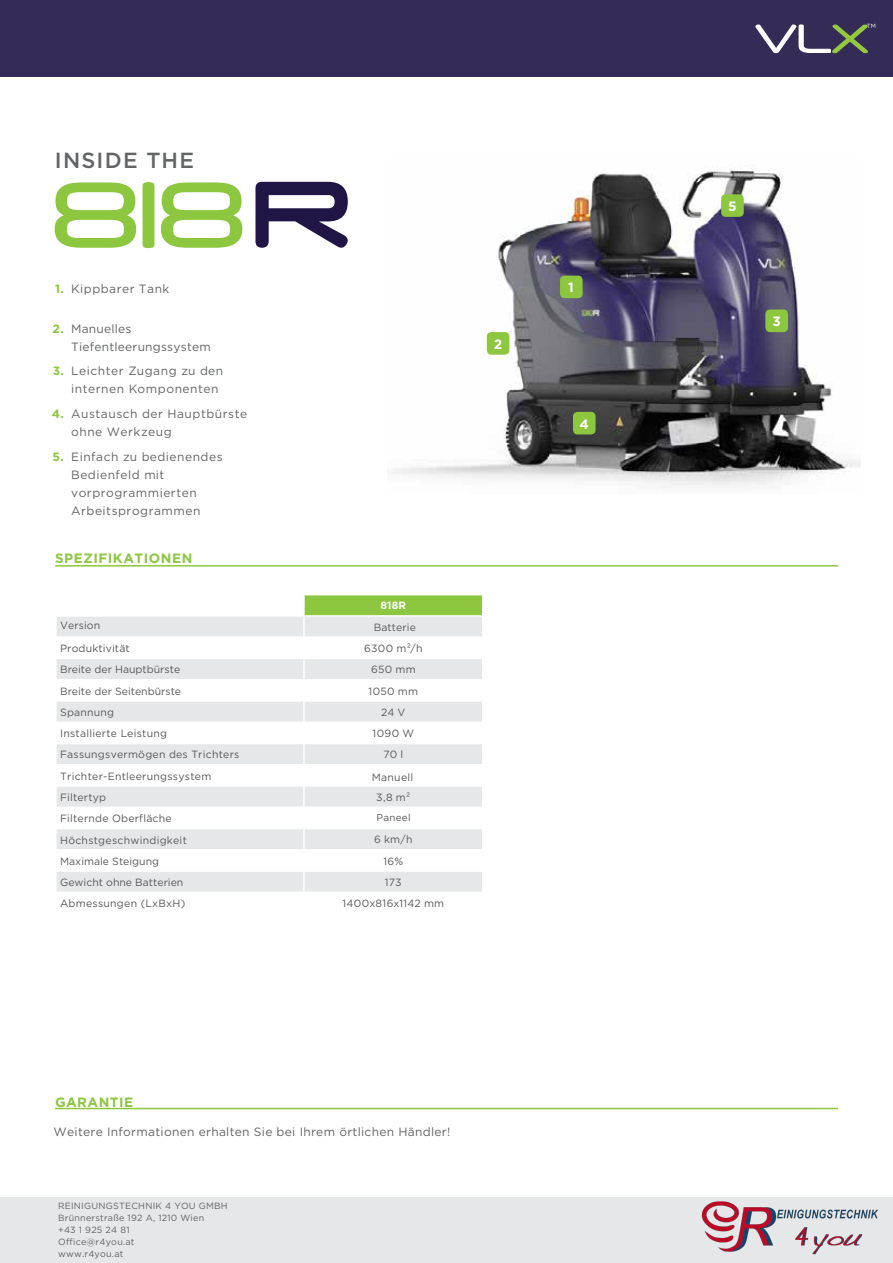
<style>
.page{position:relative;width:893px;height:1263px;background:#fff}
.page>*{position:absolute;margin:0;border:0;box-sizing:border-box;transform-origin:0 0}
.t1{font:225px "Fraulein";color:#201545}
.t2{font:90px "Neuropol";color:#8dc63f}
.t3{font:500 21.9px "Gotham";letter-spacing:.055em;color:#636466}
.t4{font:700 13.5px "Gotham";letter-spacing:.04em;color:#8dc63f}
.t5{font:700 13.5px "Gotham";color:#fff}
.t6{font:12px/18px "Gotham";letter-spacing:.045em;color:#636466}
.t7{font:12px "Gotham";letter-spacing:.025em;color:#646363}
.t8{font:12px/18px "Gotham";letter-spacing:.02em;color:#636466}
.t9{font:10.5px "Gotham";letter-spacing:.02em;color:#58595b}
.t10{font:10.5px "Gotham";color:#58595b}
.t11{font:700 10.5px "Gotham";color:#fff}
.t12{font:9.9px "Gotham";letter-spacing:.025em;color:#58595b}
.t13{font:9px/12px "Gotham";letter-spacing:.025em;color:#646363}
.t14{font:6px "Gotham";color:#fff}
.s1{font-weight:700;color:#8dc63f}
</style>
<div class="page">
<img style="left:393px;top:168px;width:467px;height:318px">
<div style="left:0;top:1198px;width:893px;height:65px;background:#e6e7e8"></div>
<hr style="left:55px;top:1108px;width:783px;height:1px;background:#8dc63f">
<div style="left:0;top:0;width:893px;height:76px;background:#342b56"></div>
<svg style="left:755px;top:24px;width:113px;height:29px"></svg>
<hr style="left:55px;top:565px;width:783px;height:2px;background:#8dc63f">
<div style="left:487px;top:332px;width:22px;height:23px;background:#8dc63f;border-radius:5px"></div>
<div style="left:765px;top:309px;width:23px;height:23px;background:#8dc63f;border-radius:5px"></div>
<div style="left:721px;top:194px;width:23px;height:23px;background:#8dc63f;border-radius:5px"></div>
<div style="left:573px;top:412px;width:23px;height:22px;background:#8dc63f;border-radius:5px"></div>
<div style="left:560px;top:276px;width:23px;height:22px;background:#8dc63f;border-radius:5px"></div>
<div style="left:304px;top:595px;width:179px;height:21px;background:#8dc63f"></div>
<svg style="left:57px;top:617px;width:425px;height:274px;fill:#e6e7e8"></svg>
<svg style="left:303px;top:617px;width:2px;height:19px"></svg>
<hr style="left:55px;top:636px;width:249px;height:2px;background:#fff">
<hr style="left:303px;top:638px;width:2px;height:20px;background:#fff">
<hr style="left:55px;top:658px;width:249px;height:1px;background:#fff">
<hr style="left:304px;top:658px;width:179px;height:1px;background:#fff">
<hr style="left:303px;top:659px;width:2px;height:20px;background:#fff">
<hr style="left:55px;top:679px;width:249px;height:1px;background:#fff">
<hr style="left:304px;top:679px;width:179px;height:1px;background:#fff">
<hr style="left:303px;top:680px;width:2px;height:20px;background:#fff">
<hr style="left:55px;top:700px;width:249px;height:2px;background:#fff">
<hr style="left:304px;top:700px;width:179px;height:2px;background:#fff">
<svg style="left:303px;top:702px;width:2px;height:19px"></svg>
<hr style="left:55px;top:721px;width:249px;height:2px;background:#fff">
<hr style="left:304px;top:721px;width:179px;height:2px;background:#fff">
<hr style="left:303px;top:723px;width:2px;height:20px;background:#fff">
<hr style="left:55px;top:743px;width:249px;height:1px;background:#fff">
<hr style="left:304px;top:743px;width:179px;height:1px;background:#fff">
<hr style="left:303px;top:744px;width:2px;height:20px;background:#fff">
<hr style="left:55px;top:764px;width:249px;height:1px;background:#fff">
<hr style="left:304px;top:764px;width:179px;height:1px;background:#fff">
<hr style="left:303px;top:765px;width:2px;height:20px;background:#fff">
<hr style="left:55px;top:785px;width:249px;height:2px;background:#fff">
<hr style="left:304px;top:785px;width:179px;height:2px;background:#fff">
<svg style="left:303px;top:787px;width:2px;height:19px"></svg>
<hr style="left:55px;top:806px;width:249px;height:2px;background:#fff">
<hr style="left:304px;top:806px;width:179px;height:2px;background:#fff">
<hr style="left:303px;top:808px;width:2px;height:20px;background:#fff">
<hr style="left:55px;top:828px;width:249px;height:1px;background:#fff">
<hr style="left:304px;top:828px;width:179px;height:1px;background:#fff">
<hr style="left:303px;top:829px;width:2px;height:20px;background:#fff">
<hr style="left:55px;top:849px;width:249px;height:1px;background:#fff">
<hr style="left:304px;top:849px;width:179px;height:1px;background:#fff">
<hr style="left:303px;top:850px;width:2px;height:20px;background:#fff">
<hr style="left:55px;top:870px;width:249px;height:2px;background:#fff">
<hr style="left:304px;top:870px;width:179px;height:2px;background:#fff">
<svg style="left:303px;top:872px;width:2px;height:19px"></svg>
<svg style="left:482px;top:595px;width:1px;height:20px"></svg>
<hr style="left:304px;top:636px;width:179px;height:2px;background:#fff">
<hr style="left:303px;top:595px;width:2px;height:20px;background:#fff">
<hr style="left:304px;top:615px;width:179px;height:2px;background:#fff">
<img style="left:689px;top:1197px;width:204px;height:58px">
<h3 class="t3" style="left:55px;top:146px;width:141px">INSIDE THE</h3>
<h2 class="t2" style="left:53px;top:159px;width:193px">818</h2>
<h1 class="t1" style="left:244px;top:38px;width:105px">R</h1>
<p class="t6" style="left:55px;top:280px;width:116px"><span class="s1">1.</span> Kippbarer Tank</p>
<p class="t8" style="left:71px;top:319px;width:141px;text-indent:-19px"><span class="s1">2.</span> Manuelles<br>Tiefentleerungssystem</p>
<p class="t6" style="left:71px;top:362px;width:153px;text-indent:-18px"><span class="s1">3.</span> Leichter Zugang zu den internen Komponenten</p>
<p class="t6" style="left:71px;top:405px;width:178px;text-indent:-19px"><span class="s1">4.</span> Austausch der Hauptbürste ohne Werkzeug</p>
<p class="t6" style="left:71px;top:447px;width:153px;text-indent:-19px"><span class="s1">5.</span> Einfach zu bedienendes<br>Bedienfeld mit vorprogrammierten<br>Arbeitsprogrammen</p>
<p class="t4" style="left:55px;top:550px;width:139px">SPEZIFIKATIONEN</p>
<p class="t11" style="left:381px;top:599px;width:27px">818R</p>
<p class="t9" style="left:60px;top:618px;width:42px">Version</p>
<p class="t9" style="left:374px;top:620px;width:44px">Batterie</p>
<p class="t9" style="left:60px;top:642px;width:71px">Produktivität</p>
<p class="t9" style="left:364px;top:641px;width:60px">6300 m²/h</p>
<p class="t10" style="left:60px;top:663px;width:122px">Breite der Hauptbürste</p>
<p class="t9" style="left:371px;top:663px;width:46px">650 mm</p>
<p class="t10" style="left:60px;top:684px;width:123px">Breite der Seitenbürste</p>
<p class="t9" style="left:369px;top:684px;width:51px">1050 mm</p>
<p class="t9" style="left:60px;top:705px;width:56px">Spannung</p>
<p class="t9" style="left:381px;top:705px;width:26px">24 V</p>
<p class="t9" style="left:60px;top:727px;width:109px">Installierte Leistung</p>
<p class="t9" style="left:373px;top:727px;width:43px">1090 W</p>
<p class="t9" style="left:60px;top:748px;width:181px">Fassungsvermögen des Trichters</p>
<p class="t9" style="left:383px;top:748px;width:21px">70 l</p>
<p class="t9" style="left:60px;top:769px;width:153px">Trichter-Entleerungssystem</p>
<p class="t9" style="left:372px;top:770px;width:43px">Manuell</p>
<p class="t9" style="left:60px;top:790px;width:48px">Filtertyp</p>
<p class="t9" style="left:376px;top:790px;width:36px">3,8 m²</p>
<p class="t9" style="left:60px;top:812px;width:113px">Filternde Oberfläche</p>
<p class="t12" style="left:377px;top:812px;width:36px">Paneel</p>
<p class="t9" style="left:60px;top:833px;width:128px">Höchstgeschwindigkeit</p>
<p class="t9" style="left:374px;top:833px;width:40px">6 km/h</p>
<p class="t10" style="left:60px;top:854px;width:100px">Maximale Steigung</p>
<p class="t9" style="left:383px;top:854px;width:21px">16%</p>
<p class="t10" style="left:60px;top:876px;width:125px">Gewicht ohne Batterien</p>
<p class="t9" style="left:385px;top:875px;width:18px">173</p>
<p class="t9" style="left:60px;top:897px;width:127px">Abmessungen (LxBxH)</p>
<p class="t9" style="left:342px;top:897px;width:103px">1400x816x1142 mm</p>
<p class="t5" style="left:494px;top:335px;width:10px">2</p>
<p class="t5" style="left:568px;top:279px;width:7px">1</p>
<p class="t5" style="left:579px;top:415px;width:11px">4</p>
<p class="t4" style="left:55px;top:1094px;width:80px">GARANTIE</p>
<p class="t7" style="left:54px;top:1124px;width:398px">Weitere Informationen erhalten Sie bei Ihrem örtlichen Händler!</p>
<p class="t13" style="left:58px;top:1200px;width:171px">REINIGUNGSTECHNIK 4 YOU GMBH<br>Brünnerstraße 192 A, 1210 Wien<br>+43 1 925 24 81<br>Office@r4you.at<br>www.r4you.at</p>
<p class="t5" style="left:728px;top:197px;width:10px">5</p>
<p class="t5" style="left:772px;top:313px;width:10px">3</p>
<p class="t14" style="left:867px;top:22px;width:11px">TM</p>
</div>
